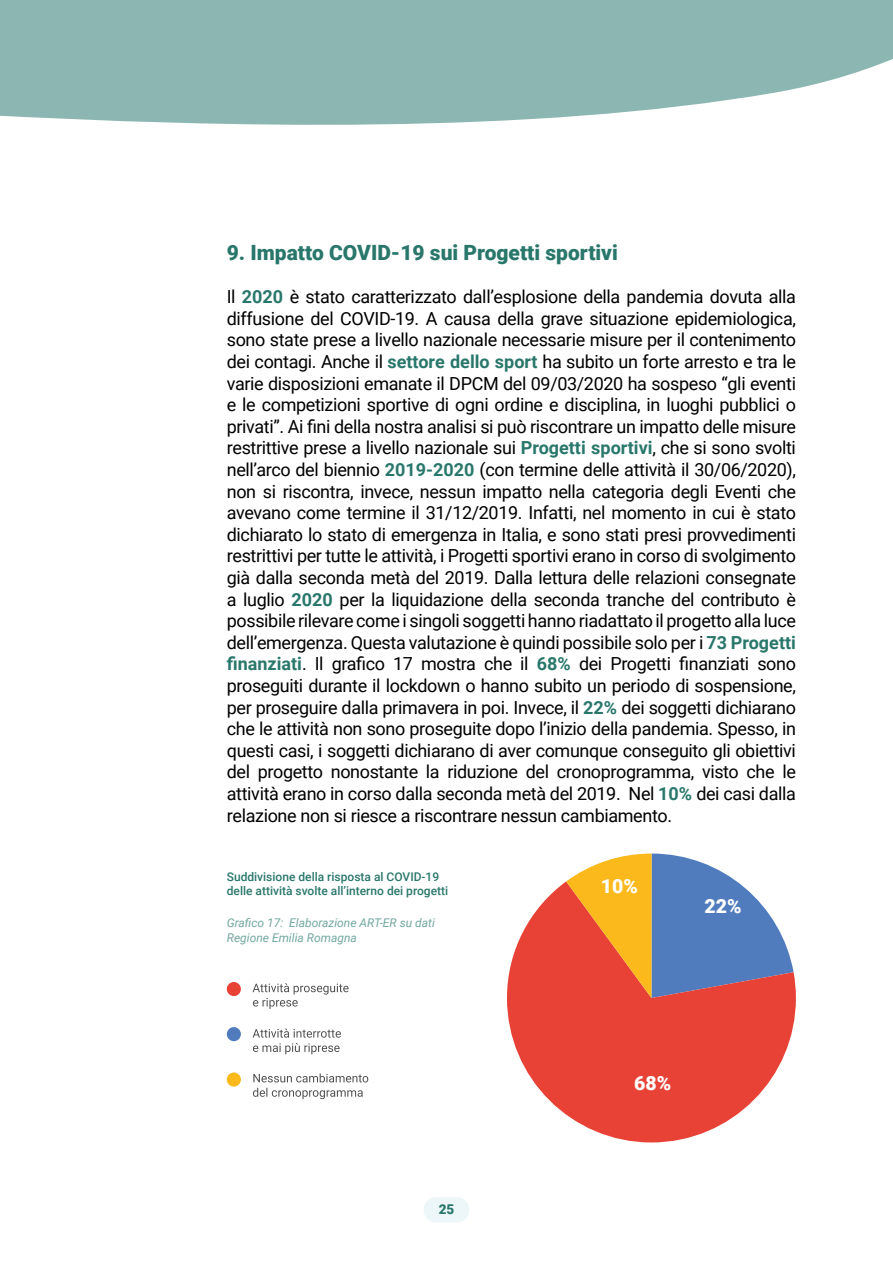
<style>
.page{position:relative;width:893px;height:1263px;background:#fff}
.page>*{position:absolute;margin:0;border:0;box-sizing:border-box;transform-origin:0 0}
.t1{font:900 21px "Roboto";color:#29776b}
.t2{font:900 19.5px "Roboto";color:#fff}
.t3{font:18px/21.6px "Roboto";letter-spacing:-.02em;color:#000;text-align:justify}
.t4{font:900 13.5px "Roboto";color:#29776b}
.t5{font:500 12px/14.4px "Roboto";color:#29776b}
.t6{font:italic 12px/14.4px "Roboto";color:#72a7a0}
.s1{font-weight:700;color:#29776b}
</style>
<div class="page">
<svg style="left:0;top:0;width:893px;height:125px;fill:#8bb6b1"></svg>
<svg style="left:507px;top:881px;width:289px;height:261px;fill:#e84236"></svg>
<svg style="left:566px;top:853px;width:228px;height:145px"></svg>
<div style="left:227px;top:1072px;width:14px;height:14px;background:#fbb91c;border-radius:50%"></div>
<svg style="left:253px;top:1088px;width:110px;height:11px"></svg>
<svg style="left:253px;top:1073px;width:115px;height:9px"></svg>
<div style="left:227px;top:982px;width:14px;height:14px;background:#e84236;border-radius:50%"></div>
<svg style="left:253px;top:983px;width:96px;height:26px"></svg>
<div style="left:227px;top:1027px;width:14px;height:14px;background:#507cbe;border-radius:50%"></div>
<svg style="left:253px;top:1029px;width:88px;height:25px"></svg>
<div style="left:424px;top:1197px;width:45px;height:25px;background:#edf7f9;border-radius:13px"></div>
<p class="t1" style="left:227px;top:238px;width:393px">9. Impatto COVID-19 sui Progetti sportivi</p>
<p class="t3" style="left:227px;top:285px;width:571px">Il <span class="s1">2020</span> è stato caratterizzato dall’esplosione della pandemia dovuta alla diffusione del COVID-19. A causa della grave situazione epidemiologica, sono state prese a livello nazionale necessarie misure per il contenimento dei contagi. Anche il <span class="s1">settore dello sport</span> ha subito un forte arresto e tra le varie disposizioni emanate il DPCM del 09/03/2020 ha sospeso “gli eventi e le competizioni sportive di ogni ordine e disciplina, in luoghi pubblici o privati”. Ai fini della nostra analisi si può riscontrare un impatto delle misure restrittive prese a livello nazionale sui <span class="s1">Progetti sportivi</span>, che si sono svolti nell’arco del biennio <span class="s1">2019-2020</span> (con termine delle attività il 30/06/2020), non si riscontra, invece, nessun impatto nella categoria degli Eventi che avevano come termine il 31/12/2019. Infatti, nel momento in cui è stato dichiarato lo stato di emergenza in Italia, e sono stati presi provvedimenti restrittivi per tutte le attività, i Progetti sportivi erano in corso di svolgimento già dalla seconda metà del 2019. Dalla lettura delle relazioni consegnate a luglio <span class="s1">2020</span> per la liquidazione della seconda tranche del contributo è possibile rilevare come i singoli soggetti hanno riadattato il progetto alla luce dell’emergenza. Questa valutazione è quindi possibile solo per i <span class="s1">73 Progetti finanziati</span>. Il grafico 17 mostra che il <span class="s1">68%</span> dei Progetti finanziati sono proseguiti durante il lockdown o hanno subito un periodo di sospensione, per proseguire dalla primavera in poi. Invece, il <span class="s1">22%</span> dei soggetti dichiarano che le attività non sono proseguite dopo l’inizio della pandemia. Spesso, in questi casi, i soggetti dichiarano di aver comunque conseguito gli obiettivi del progetto nonostante la riduzione del cronoprogramma, visto che le attività erano in corso dalla seconda metà del 2019. Nel <span class="s1">10%</span> dei casi dalla relazione non si riesce a riscontrare nessun cambiamento.</p>
<p class="t5" style="left:227px;top:869px;width:223px">Suddivisione della risposta al COVID-19 delle attività svolte all’interno dei progetti</p>
<p class="t2" style="left:601px;top:872px;width:39px">10%</p>
<p class="t6" style="left:227px;top:915px;width:210px">Grafico 17: Elaborazione ART-ER su dati<br>Regione Emilia Romagna</p>
<p class="t2" style="left:705px;top:892px;width:39px">22%</p>
<p class="t4" style="left:439px;top:1199px;width:17px">25</p>
<p class="t2" style="left:634px;top:1070px;width:39px">68%</p>
</div>
